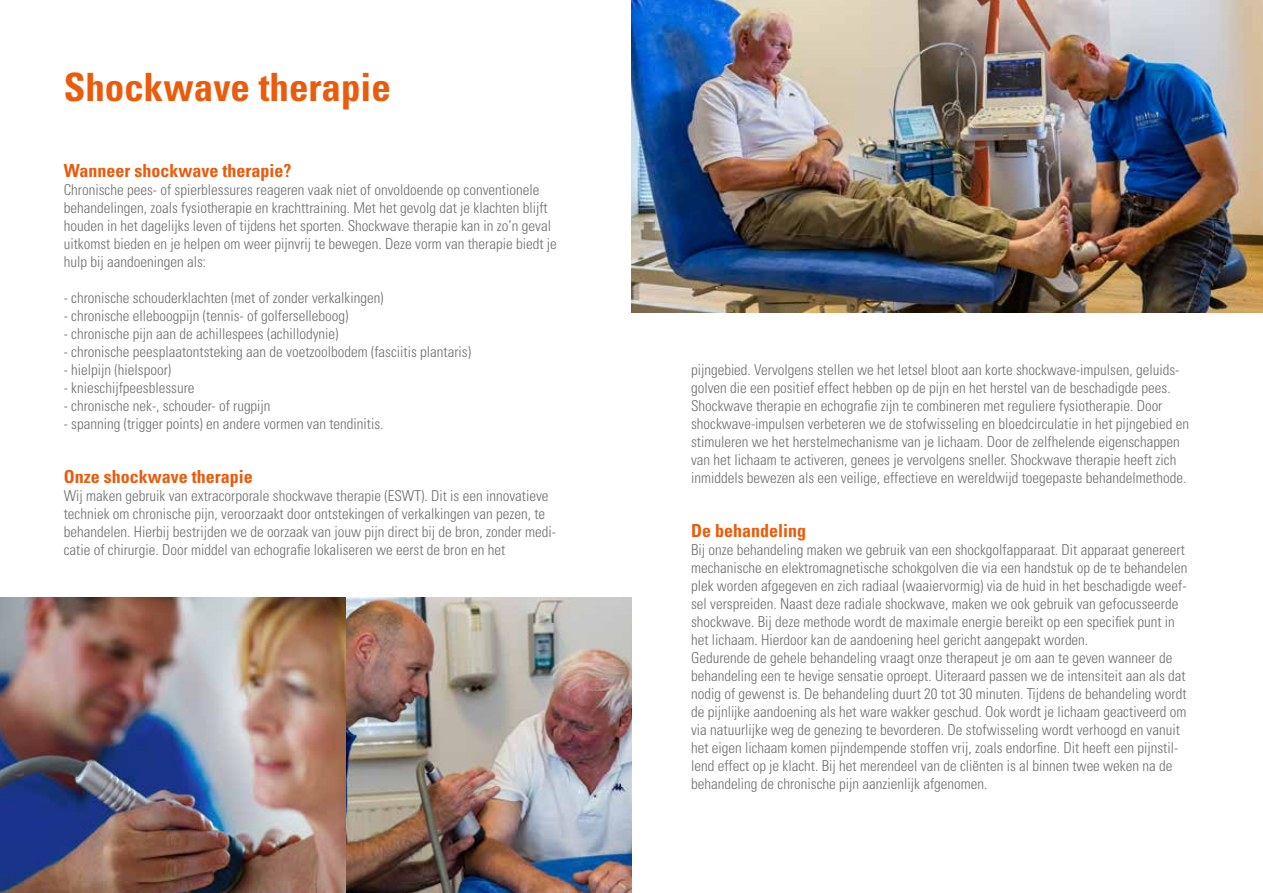
<style>
.page{position:relative;width:1263px;height:893px;background:#fff}
.page>*{position:absolute;margin:0;border:0;box-sizing:border-box;transform-origin:0 0}
.t1{font:700 condensed 39px "Univers LT Std";color:#ea5b0b}
.t2{font:700 condensed 18px "Univers LT Std";color:#ea5b0b}
.t3{font:300 condensed 15px/18px "Univers LT Std";color:#706f6f}
</style>
<div class="page">
<img style="left:0;top:597px;width:347px;height:296px">
<img style="left:631px;top:0;width:632px;height:313px">
<img style="left:347px;top:597px;width:284px;height:296px">
<h1 class="t1" style="left:64px;top:63px;width:329px">Shockwave therapie</h1>
<p class="t2" style="left:64px;top:160px;width:229px">Wanneer shockwave therapie?</p>
<p class="t3" style="left:64px;top:181px;width:495px">Chronische pees- of spierblessures reageren vaak niet of onvoldoende op conventionele behandelingen, zoals fysiotherapie en krachttraining. Met het gevolg dat je klachten blijft houden in het dagelijks leven of tijdens het sporten. Shockwave therapie kan in zo’n geval uitkomst bieden en je helpen om weer pijnvrij te bewegen. Deze vorm van therapie biedt je hulp bij aandoeningen als:</p>
<p class="t3" style="left:64px;top:289px;width:321px">- chronische schouderklachten (met of zonder verkalkingen)</p>
<p class="t3" style="left:64px;top:307px;width:286px">- chronische elleboogpijn (tennis- of golferselleboog)</p>
<p class="t3" style="left:64px;top:325px;width:276px">- chronische pijn aan de achillespees (achillodynie)</p>
<p class="t3" style="left:64px;top:343px;width:409px">- chronische peesplaatontsteking aan de voetzoolbodem (fasciitis plantaris)</p>
<p class="t3" style="left:64px;top:361px;width:109px">- hielpijn (hielspoor)</p>
<p class="t3" style="left:64px;top:379px;width:132px">- knieschijfpeesblessure</p>
<p class="t3" style="left:64px;top:397px;width:208px">- chronische nek-, schouder- of rugpijn</p>
<p class="t3" style="left:64px;top:415px;width:321px">- spanning (trigger points) en andere vormen van tendinitis.</p>
<p class="t2" style="left:64px;top:466px;width:190px">Onze shockwave therapie</p>
<p class="t3" style="left:64px;top:487px;width:494px">Wij maken gebruik van extracorporale shockwave therapie (ESWT). Dit is een innovatieve techniek om chronische pijn, veroorzaakt door ontstekingen of verkalkingen van pezen, te behandelen. Hierbij bestrijden we de oorzaak van jouw pijn direct bij de bron, zonder medi&shy;catie of chirurgie. Door middel van echografie lokaliseren we eerst de bron en het</p>
<p class="t3" style="left:691px;top:361px;width:500px">pijngebied. Vervolgens stellen we het letsel bloot aan korte shockwave-impulsen, geluids&shy;golven die een positief effect hebben op de pijn en het herstel van de beschadigde pees.<br>Shockwave therapie en echografie zijn te combineren met reguliere fysiotherapie. Door shockwave-impulsen verbeteren we de stofwisseling en bloedcirculatie in het pijngebied en stimuleren we het herstelmechanisme van je lichaam. Door de zelfhelende eigenschappen van het lichaam te activeren, genees je vervolgens sneller. Shockwave therapie heeft zich inmiddels bewezen als een veilige, effectieve en wereldwijd toegepaste behandelmethode.</p>
<p class="t2" style="left:691px;top:520px;width:117px">De behandeling</p>
<p class="t3" style="left:691px;top:541px;width:498px">Bij onze behandeling maken we gebruik van een shockgolfapparaat. Dit apparaat genereert mechanische en elektromagnetische schokgolven die via een handstuk op de te behandelen plek worden afgegeven en zich radiaal (waaiervormig) via de huid in het beschadigde weef&shy;sel verspreiden. Naast deze radiale shockwave, maken we ook gebruik van gefocusseerde shockwave. Bij deze methode wordt de maximale energie bereikt op een specifiek punt in het lichaam. Hierdoor kan de aandoening heel gericht aangepakt worden.<br>Gedurende de gehele behandeling vraagt onze therapeut je om aan te geven wanneer de behandeling een te hevige sensatie oproept. Uiteraard passen we de intensiteit aan als dat nodig of gewenst is. De behandeling duurt 20 tot 30 minuten. Tijdens de behandeling wordt de pijnlijke aandoening als het ware wakker geschud. Ook wordt je lichaam geactiveerd om via natuurlijke weg de genezing te bevorderen. De stofwisseling wordt verhoogd en vanuit het eigen lichaam komen pijndempende stoffen vrij, zoals endorfine. Dit heeft een pijnstil&shy;lend effect op je klacht. Bij het merendeel van de cliënten is al binnen twee weken na de behandeling de chronische pijn aanzienlijk afgenomen.</p>
</div>
